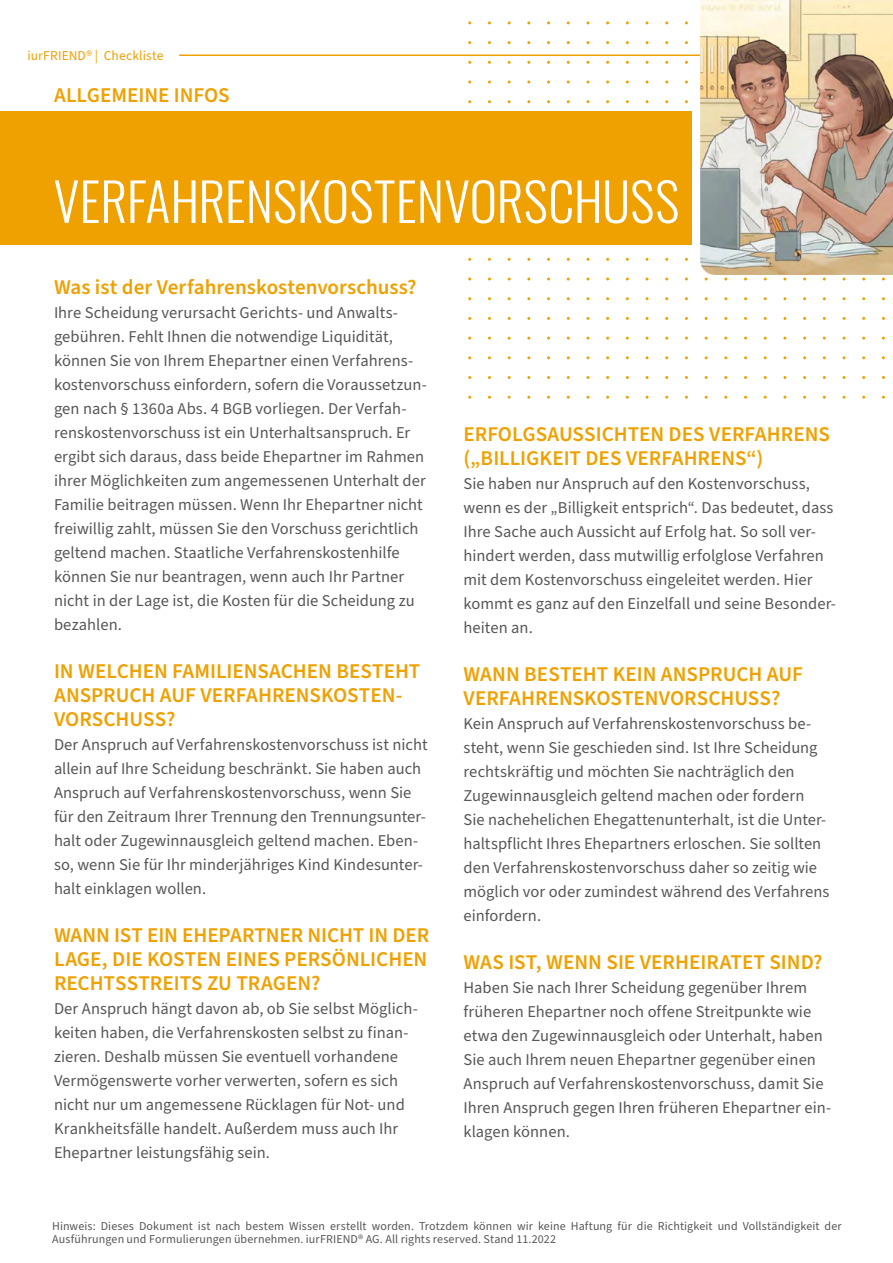
<style>
.page{position:relative;width:893px;height:1263px;background:#fff}
.page>*{position:absolute;margin:0;border:0;box-sizing:border-box;transform-origin:0 0}
.t1{font:300 52.5px "Oswald";color:#fff}
.t2{font:600 21px/24px "Source Sans Pro";color:#eea100}
.t3{font:16.5px/24px "Source Sans Pro";color:#575756}
.t4{font:13.5px "Source Sans Pro";letter-spacing:.01em;color:#eea100}
.t5{font:12px/13.5px "Source Sans Pro";letter-spacing:.01em;color:#575756}
.s1{color:#585756}
</style>
<div class="page">
<hr style="left:179px;top:55px;width:542px;height:1px;background:#eea100">
<div style="left:0;top:111px;width:691px;height:134px;background:#eea100"></div>
<img style="left:700px;top:0;width:193px;height:275px">
<p class="t4" style="left:27px;top:47px;width:138px">iurFRIEND® | Checkliste</p>
<p class="t2" style="left:54px;top:83px;width:177px">ALLGEMEINE INFOS</p>
<h1 class="t1" style="left:54px;top:155px;width:627px">VERFAHRENSKOSTENVORSCHUSS</h1>
<p class="t2" style="left:54px;top:275px;width:364px">Was ist der Verfahrenskostenvorschuss?</p>
<p class="t3" style="left:54px;top:301px;width:374px">Ihre Scheidung verursacht Gerichts- und Anwalts&shy;gebühren. Fehlt Ihnen die notwendige Liquidität, können Sie von Ihrem Ehepartner einen Verfahrens&shy;kostenvorschuss einfordern, sofern die Voraussetzun&shy;gen nach § 1360a Abs. 4 BGB vorliegen. Der Verfah&shy;renskostenvorschuss ist ein Unterhaltsanspruch. Er ergibt sich daraus, dass beide Ehepartner im Rahmen ihrer Möglichkeiten zum angemessenen Unterhalt der Familie beitragen müssen. Wenn Ihr Ehepartner nicht freiwillig zahlt, müssen Sie den Vorschuss gerichtlich geltend machen. Staatliche Verfahrenskostenhilfe können Sie nur beantragen, wenn auch Ihr Partner nicht in der Lage ist, die Kosten für die Scheidung zu bezahlen.</p>
<p class="t2" style="left:54px;top:659px;width:368px">IN WELCHEN FAMILIENSACHEN BESTEHT<br>ANSPRUCH AUF VERFAHRENSKOSTEN-<br>VORSCHUSS?</p>
<p class="t3" style="left:54px;top:733px;width:375px">Der Anspruch auf Verfahrenskostenvorschuss ist nicht allein auf Ihre Scheidung beschränkt. Sie haben auch Anspruch auf Verfahrenskostenvorschuss, wenn Sie für den Zeitraum Ihrer Trennung den Trennungsunter&shy;halt oder Zugewinnausgleich geltend machen. Eben&shy;so, wenn Sie für Ihr minderjähriges Kind Kindesunter&shy;halt einklagen wollen.</p>
<p class="t2" style="left:54px;top:923px;width:377px;text-align:justify">WANN IST EIN EHEPARTNER NICHT IN DER LAGE, DIE KOSTEN EINES PERSÖNLICHEN RECHTSSTREITS ZU TRAGEN?</p>
<p class="t3" style="left:54px;top:997px;width:365px">Der Anspruch hängt davon ab, ob Sie selbst Möglich&shy;keiten haben, die Verfahrenskosten selbst zu finan&shy;zieren. Deshalb müssen Sie eventuell vorhandene Vermögenswerte vorher verwerten, sofern es sich nicht nur um angemessene Rücklagen für Not- und Krankheitsfälle handelt. Außerdem muss auch Ihr Ehepartner leistungsfähig sein.</p>
<p class="t2" style="left:463px;top:423px;width:368px">ERFOLGSAUSSICHTEN DES VERFAHRENS („BILLIGKEIT DES VERFAHRENS“)</p>
<p class="t3" style="left:463px;top:472px;width:374px">Sie haben nur Anspruch auf den Kostenvorschuss, wenn es der „Billigkeit entsprich“. Das bedeutet, dass Ihre Sache auch Aussicht auf Erfolg hat. So soll ver&shy;hindert werden, dass mutwillig erfolglose Verfahren mit dem Kostenvorschuss eingeleitet werden. Hier kommt es ganz auf den Einzelfall und seine Besonder&shy;heiten an.</p>
<p class="t2" style="left:463px;top:663px;width:341px">WANN BESTEHT KEIN ANSPRUCH AUF<br>VERFAHRENSKOSTENVORSCHUSS?</p>
<p class="t3" style="left:463px;top:712px;width:367px">Kein Anspruch auf Verfahrenskostenvorschuss be&shy;steht, wenn Sie geschieden sind. Ist Ihre Scheidung rechtskräftig und möchten Sie nachträglich den Zugewinnausgleich geltend machen oder fordern Sie nachehelichen Ehegattenunterhalt, ist die Unter&shy;haltspflicht Ihres Ehepartners erloschen. Sie sollten den Verfahrenskostenvorschuss daher so zeitig wie möglich vor oder zumindest während des Verfahrens einfordern.</p>
<p class="t2" style="left:463px;top:951px;width:361px">WAS IST, WENN SIE VERHEIRATET SIND?</p>
<p class="t3" style="left:463px;top:976px;width:369px">Haben Sie nach Ihrer Scheidung gegenüber Ihrem früheren Ehepartner noch offene Streitpunkte wie etwa den Zugewinnausgleich oder Unterhalt, haben Sie auch Ihrem neuen Ehepartner gegenüber einen Anspruch auf Verfahrenskostenvorschuss, damit Sie Ihren Anspruch gegen Ihren früheren Ehepartner ein&shy;klagen können.</p>
<p class="t5" style="left:52px;top:1219px;width:791px">Hinweis: Dieses Dokument ist nach bestem Wissen erstellt worden. Trotzdem können wir keine Haftung für die Richtigkeit und Vollständigkeit der<br>Ausführungen und Formulierungen übernehmen. <span class="s1">iurFRIEND® AG. All rights reserved. Stand 11.2022</span></p>
</div>
